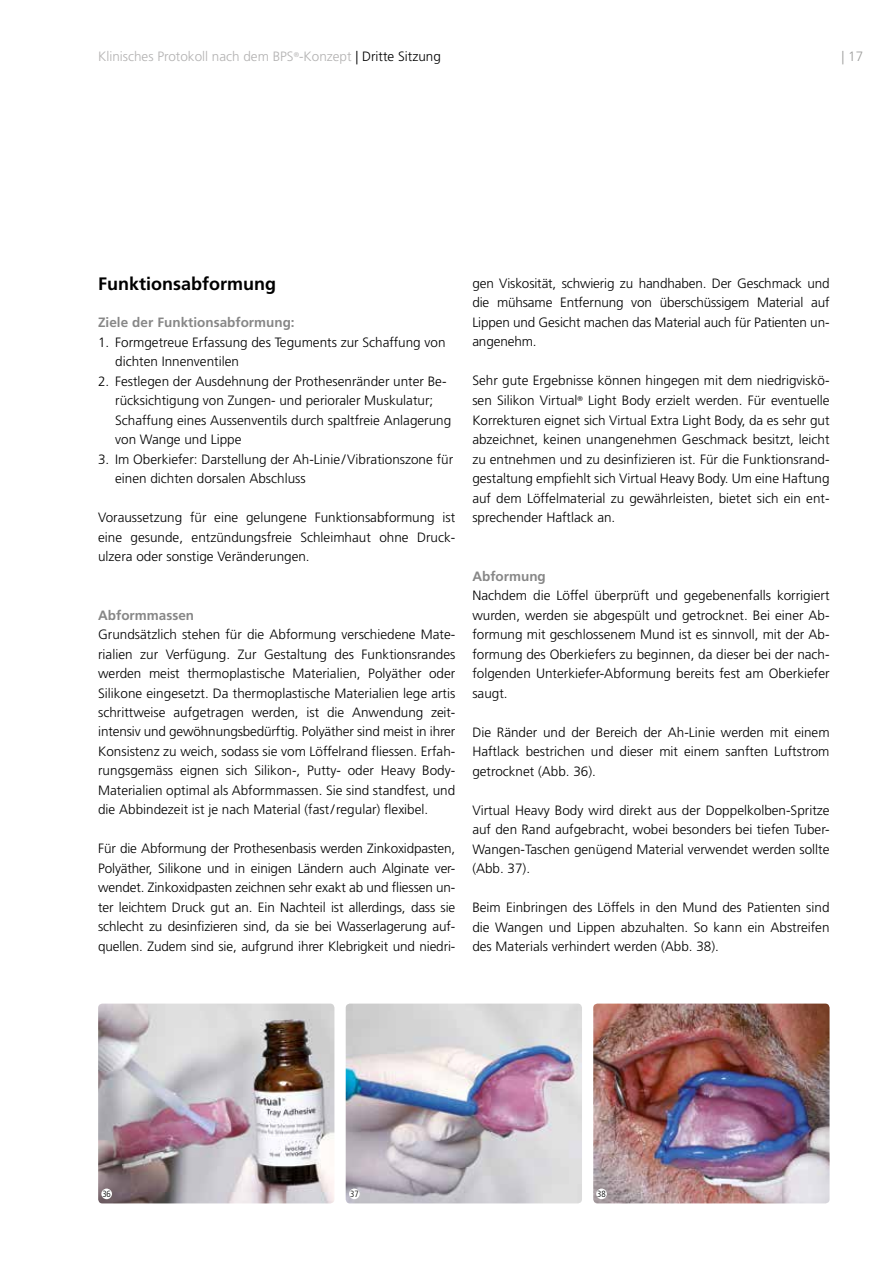
<style>
.page{position:relative;width:893px;height:1263px;background:#fff}
.page>*{position:absolute;margin:0;border:0;box-sizing:border-box;transform-origin:0 0}
.t1{font:700 18px "Frutiger";color:#000}
.t2{font:300 13.5px/19.5px "Frutiger";color:#000;text-align:justify}
.t3{font:300 13.5px "Frutiger";color:#b3b2b2}
.t4{font:700 13.5px "Frutiger";color:#878787}
.t5{font:300 13.5px "Frutiger";color:#9d9d9c}
.t6{font:300 condensed 9px "Frutiger";color:#000}
.s1{color:#000}
</style>
<div class="page">
<img style="left:346px;top:1003px;width:236px;height:200px">
<img style="left:98px;top:1003px;width:236px;height:200px">
<img style="left:593px;top:1003px;width:236px;height:200px">
<div style="left:101px;top:1188px;width:11px;height:11px;background:#fff;border-radius:50%"></div>
<div style="left:349px;top:1188px;width:11px;height:11px;background:#fff;border-radius:50%"></div>
<div style="left:596px;top:1188px;width:11px;height:11px;background:#fff;border-radius:50%"></div>
<p class="t3" style="left:98px;top:49px;width:344px">Klinisches Protokoll nach dem BPS<sup>®</sup>-Konzept <span class="s1">| Dritte Sitzung</span></p>
<p class="t5" style="left:841px;top:49px;width:23px">| 17</p>
<h1 class="t1" style="left:98px;top:273px;width:180px">Funktionsabformung</h1>
<p class="t4" style="left:98px;top:314px;width:198px">Ziele der Funktionsabformung:</p>
<p class="t2" style="left:115px;top:332px;width:332px;text-indent:-17px">1. Formgetreue Erfassung des Teguments zur Schaffung von dichten Innenventilen</p>
<p class="t2" style="left:115px;top:371px;width:338px;text-align:left;text-indent:-17px">2. Festlegen der Ausdehnung der Prothesenränder unter Be&shy;rücksichtigung von Zungen- und perioraler Muskulatur; Schaffung eines Aussenventils durch spaltfreie Anlagerung von Wange und Lippe</p>
<p class="t2" style="left:115px;top:449px;width:339px;text-indent:-17px">3. Im Oberkiefer: Darstellung der Ah-Linie/Vibrationszone für einen dichten dorsalen Abschluss</p>
<p class="t2" style="left:98px;top:508px;width:359px">Voraussetzung für eine gelungene Funktionsabformung ist eine gesunde, entzündungsfreie Schleimhaut ohne Druck&shy;ulzera oder sonstige Veränderungen.</p>
<p class="t4" style="left:98px;top:607px;width:97px">Abformmassen</p>
<p class="t2" style="left:98px;top:625px;width:359px">Grundsätzlich stehen für die Abformung verschiedene Mate&shy;rialien zur Verfügung. Zur Gestaltung des Funktionsrandes werden meist thermoplastische Materialien, Polyäther oder Silikone eingesetzt. Da thermoplastische Materialien lege artis schrittweise aufgetragen werden, ist die Anwendung zeit&shy;intensiv und gewöhnungsbedürftig. Polyäther sind meist in ihrer Konsistenz zu weich, sodass sie vom Löffelrand fliessen. Erfah&shy;rungsgemäss eignen sich Silikon-, Putty- oder Heavy Body-Materialien optimal als Abformmassen. Sie sind standfest, und die Abbindezeit ist je nach Material (fast/regular) flexibel.</p>
<p class="t2" style="left:98px;top:839px;width:359px">Für die Abformung der Prothesenbasis werden Zinkoxidpasten, Polyäther, Silikone und in einigen Ländern auch Alginate ver&shy;wendet. Zinkoxidpasten zeichnen sehr exakt ab und fliessen un&shy;ter leichtem Druck gut an. Ein Nachteil ist allerdings, dass sie schlecht zu desinfizieren sind, da sie bei Wasserlagerung auf&shy;quellen. Zudem sind sie, aufgrund ihrer Klebrigkeit und niedri-</p>
<p class="t2" style="left:472px;top:274px;width:359px">gen Viskosität, schwierig zu handhaben. Der Geschmack und die mühsame Entfernung von überschüssigem Material auf Lippen und Gesicht machen das Material auch für Patienten un&shy;angenehm.</p>
<p class="t2" style="left:472px;top:371px;width:359px">Sehr gute Ergebnisse können hingegen mit dem niedrigviskö&shy;sen Silikon Virtual<sup>®</sup> Light Body erzielt werden. Für eventuelle Korrekturen eignet sich Virtual Extra Light Body, da es sehr gut abzeichnet, keinen unangenehmen Geschmack besitzt, leicht zu entnehmen und zu desinfizieren ist. Für die Funktionsrand&shy;gestaltung empfiehlt sich Virtual Heavy Body. Um eine Haftung auf dem Löffelmaterial zu gewährleisten, bietet sich ein ent&shy;sprechender Haftlack an.</p>
<p class="t4" style="left:472px;top:568px;width:75px">Abformung</p>
<p class="t2" style="left:472px;top:586px;width:359px">Nachdem die Löffel überprüft und gegebenenfalls korrigiert wurden, werden sie abgespült und getrocknet. Bei einer Ab&shy;formung mit geschlossenem Mund ist es sinnvoll, mit der Ab&shy;formung des Oberkiefers zu beginnen, da dieser bei der nach&shy;folgenden Unterkiefer-Abformung bereits fest am Oberkiefer saugt.</p>
<p class="t2" style="left:472px;top:722px;width:359px">Die Ränder und der Bereich der Ah-Linie werden mit einem Haftlack bestrichen und dieser mit einem sanften Luftstrom getrocknet (Abb. 36).</p>
<p class="t2" style="left:472px;top:800px;width:359px">Virtual Heavy Body wird direkt aus der Doppelkolben-Spritze auf den Rand aufgebracht, wobei besonders bei tiefen Tuber-Wangen-Taschen genügend Material verwendet werden sollte (Abb. 37).</p>
<p class="t2" style="left:472px;top:898px;width:359px">Beim Einbringen des Löffels in den Mund des Patienten sind die Wangen und Lippen abzuhalten. So kann ein Abstreifen des Materials verhindert werden (Abb. 38).</p>
<p class="t6" style="left:102px;top:1189px;width:10px">36</p>
<p class="t6" style="left:350px;top:1189px;width:10px">37</p>
<p class="t6" style="left:597px;top:1189px;width:10px">38</p>
</div>
